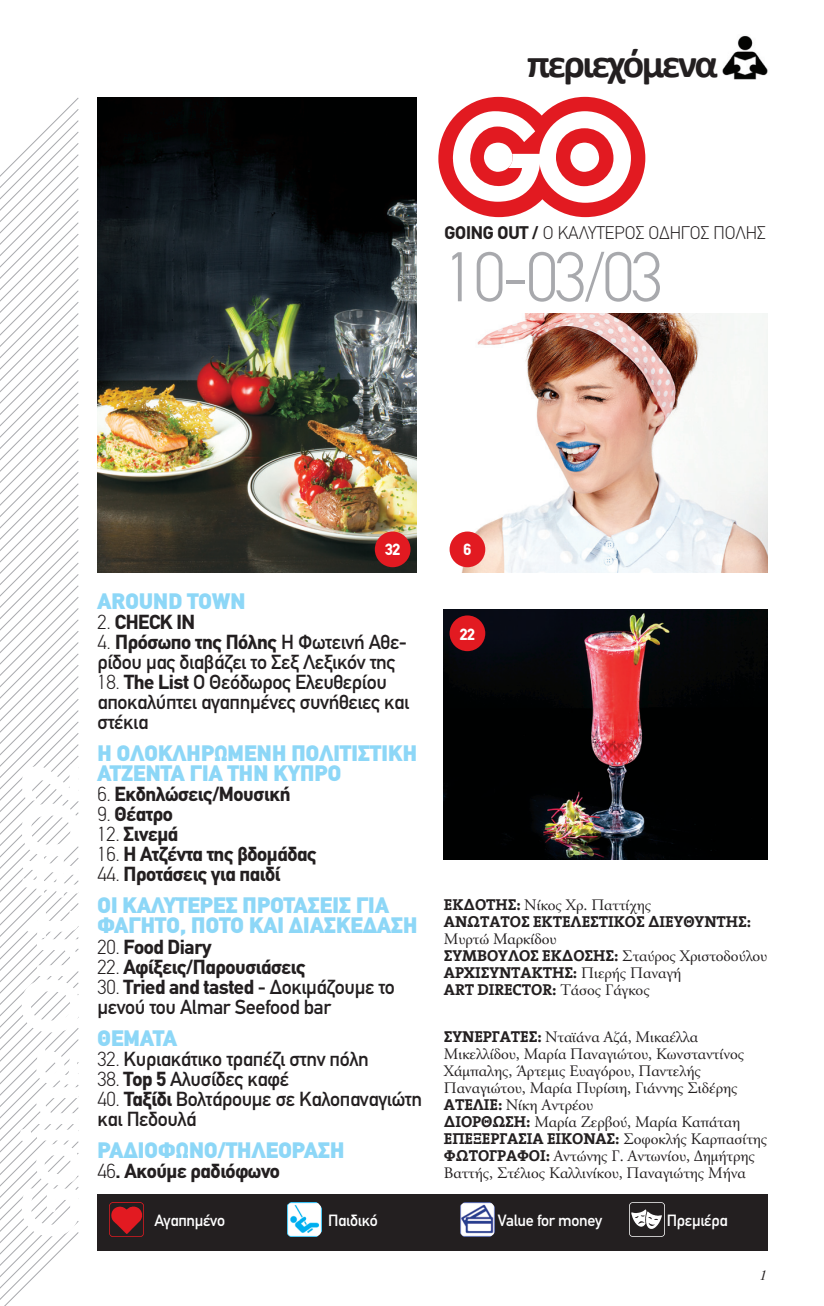
<style>
.page{position:relative;width:824px;height:1306px;background:#fff}
.page>*{position:absolute;margin:0;border:0;box-sizing:border-box;transform-origin:0 0}
.t1{font:700 88.6px "Calibri";letter-spacing:-.06em;color:#fff}
.t2{font:300 68.8px "CF Din";color:#a8a9ad}
.t3{font:700 40px "Calibri";letter-spacing:-.06em;color:#231f20}
.t4{font:900 22px/20px "CF Din";letter-spacing:.01em;color:#8dd7f7}
.t5{font:20px/20px "CF Din";letter-spacing:-.02em;color:#231f20}
.t6{font:700 20px "CF Din";letter-spacing:-.02em;color:#231f20}
.t7{font:300 18px "CF Din";letter-spacing:-.01em;color:#231f20}
.t8{font:16px/17px "CF Garamond";letter-spacing:-.005em;color:#231f20}
.t9{font:700 16px/17px "C Dr The Serif 03";letter-spacing:-.005em;color:#231f20}
.t10{font:16px "CF Din";letter-spacing:-.02em;color:#fff}
.t11{font:700 16px "CF Din";color:#fff}
.t12{font:14px "UB Baskerville Italic";color:#231f20}
.s1{font-weight:700}
.s2{font-weight:300}
.s3{font-family:"CF Garamond";font-weight:400}
.s4{font-family:"C Dr The Serif 03";font-weight:700}
</style>
<div class="page">
<svg style="left:0;top:98px;width:79px;height:1207px"></svg>
<img style="left:443px;top:609px;width:324px;height:250px">
<img style="left:97px;top:98px;width:319px;height:475px">
<img style="left:457px;top:313px;width:310px;height:260px">
<img style="left:722px;top:35px;width:46px;height:45px">
<div style="left:438px;top:97px;width:120px;height:120px;border:29px solid #e21a21;border-radius:45px"></div>
<div style="left:524px;top:97px;width:121px;height:120px;border:29px solid #e21a21;border-radius:45px"></div>
<svg style="left:452px;top:111px;width:178px;height:92px"></svg>
<div style="left:374px;top:531px;width:36px;height:36px;background:#e21a21;border-radius:50%"></div>
<div style="left:449px;top:531px;width:36px;height:36px;background:#e21a21;border-radius:50%"></div>
<div style="left:449px;top:615px;width:36px;height:36px;background:#e21a21;border-radius:50%"></div>
<div style="left:97px;top:1193px;width:670px;height:57px;background:#231f20"></div>
<img style="left:109px;top:1202px;width:34px;height:34px">
<img style="left:287px;top:1202px;width:34px;height:34px">
<img style="left:460px;top:1202px;width:34px;height:34px">
<img style="left:629px;top:1202px;width:35px;height:34px">
<p class="t3" style="left:527px;top:38px;width:192px">περιεχόμενα</p>
<p class="t7" style="left:444px;top:226px;width:323px"><span class="s1">GOING OUT /</span> Ο ΚΑΛΥΤΕΡΟΣ ΟΔΗΓΟΣ ΠΟΛΗΣ</p>
<p class="t2" style="left:444px;top:252px;width:220px">10-03/03</p>
<p class="t11" style="left:385px;top:543px;width:17px">32</p>
<p class="t11" style="left:463px;top:543px;width:9px">6</p>
<p class="t4" style="left:97px;top:593px;width:149px">AROUND TOWN</p>
<p class="t6" style="left:97px;top:615px;width:99px"><span class="s2">2.</span> CHECK IN</p>
<p class="t5" style="left:97px;top:634px;width:311px"><span class="s2">4.</span> <span class="s1">Πρόσωπο της Πόλης</span> Η Φωτεινή Αθε&shy;ρίδου μας διαβάζει το Σεξ Λεξικόν της</p>
<p class="t5" style="left:97px;top:674px;width:313px"><span class="s2">18.</span> <span class="s1">The List</span> O Θεόδωρος Ελευθερίου αποκαλύπτει αγαπημένες συνήθειες και στέκια</p>
<p class="t4" style="left:97px;top:745px;width:321px">Η ΟΛΟΚΛΗΡΩΜΕΝΗ ΠΟΛΙΤΙΣΤΙΚΗ<br>ΑΤΖΕΝΤΑ ΓΙΑ ΤΗΝ ΚΥΠΡΟ</p>
<p class="t6" style="left:97px;top:787px;width:194px"><span class="s2">6.</span> Εκδηλώσεις/Μουσική</p>
<p class="t6" style="left:97px;top:807px;width:77px"><span class="s2">9.</span> Θέατρο</p>
<p class="t6" style="left:97px;top:827px;width:82px"><span class="s2">12.</span> Σινεμά</p>
<p class="t6" style="left:97px;top:847px;width:221px"><span class="s2">16.</span> Η Ατζέντα της βδομάδας</p>
<p class="t6" style="left:97px;top:867px;width:184px"><span class="s2">44.</span> Προτάσεις για παιδί</p>
<p class="t4" style="left:97px;top:897px;width:321px">OΙ ΚΑΛΥΤΕΡΕΣ ΠΡΟΤΑΣΕΙΣ ΓΙΑ<br>ΦΑΓΗΤΟ, ΠΟΤΟ ΚΑΙ ΔΙΑΣΚΕΔΑΣΗ</p>
<p class="t6" style="left:97px;top:939px;width:116px"><span class="s2">20.</span> Food Diary</p>
<p class="t6" style="left:97px;top:959px;width:210px"><span class="s2">22.</span> Αφίξεις/Παρουσιάσεις</p>
<p class="t5" style="left:97px;top:978px;width:299px"><span class="s2">30.</span> <span class="s1">Tried and tasted</span> - Δοκιμάζουμε το μενού του Almar Seefood bar</p>
<p class="t4" style="left:97px;top:1029px;width:81px">ΘΕΜΑΤΑ</p>
<p class="t5" style="left:97px;top:1050px;width:273px"><span class="s2">32.</span> Κυριακάτικο τραπέζι στην πόλη</p>
<p class="t5" style="left:97px;top:1070px;width:193px"><span class="s2">38.</span> <span class="s1">Top 5</span> Αλυσίδες καφέ</p>
<p class="t5" style="left:97px;top:1090px;width:326px"><span class="s2">40.</span> <span class="s1">Ταξίδι</span> Βολτάρουμε σε Καλοπαναγιώτη και Πεδουλά</p>
<p class="t4" style="left:97px;top:1141px;width:248px">ΡΑΔΙΟΦΩΝΟ/ΤΗΛΕΟΡΑΣΗ</p>
<p class="t6" style="left:97px;top:1163px;width:184px"><span class="s2">46</span>. Ακούμε ραδιόφωνο</p>
<p class="t11" style="left:459px;top:628px;width:17px">22</p>
<p class="t1" style="left:-6px;top:1239px;width:480px;rotate:-90deg">Going Out #O2</p>
<p class="t9" style="left:443px;top:897px;width:325px">EΚ∆ΟΤΗΣ: <span class="s3">Νίκος Χρ. Παττίχης<br></span>ΑΝΩΤΑΤΟΣ ΕΚΤΕΛΕΣΤΙΚΟΣ ∆ΙΕΥΘΥΝΤΗΣ:<br><span class="s3">Μυρτώ Μαρκίδου<br></span>ΣΥΜΒΟΥΛΟΣ ΕΚ∆ΟΣΗΣ: <span class="s3">Σταύρος Χριστοδούλου<br></span>ΑΡΧΙΣΥΝΤΑΚΤΗΣ: <span class="s3">Πιερής Παναγή<br></span>ART DIRECTOR: <span class="s3">Τάσος Γάγκος</span></p>
<p class="t8" style="left:443px;top:1030px;width:325px"><span class="s4">ΣΥΝΕΡΓΑΤΕΣ:</span> Νταϊάνα Αζά, Μικαέλλα Μικελλίδου, Μαρία Παναγιώτου, Κωνσταντίνος Χάμπαλης, Άρτεμις Ευαγόρου, Παντελής Παναγιώτου, Μαρία Πυρίσιη, Γιάννης Σιδέρης <span class="s4">ΑΤΕΛΙΕ:</span> Νίκη Αντρέου<br><span class="s4">∆ΙΟΡΘΩΣΗ:</span> Μαρία Ζερβού, Μαρία Καπάταη <span class="s4">EΠΕΞΕΡΓΑΣΙΑ ΕΙΚΟΝΑΣ:</span> Σοφοκλής Καρπασίτης <span class="s4">ΦΩΤΟΓΡΑΦΟΙ:</span> Αντώνης Γ. Αντωνίου, Δημήτρης Βαττής, Στέλιος Καλλινίκου, Παναγιώτης Μήνα</p>
<p class="t10" style="left:154px;top:1213px;width:72px">Αγαπημένο</p>
<p class="t10" style="left:328px;top:1213px;width:51px">Παιδικό</p>
<p class="t10" style="left:497px;top:1213px;width:106px">Value for money</p>
<p class="t10" style="left:666px;top:1213px;width:62px">Πρεμιέρα</p>
<p class="t12" style="left:759px;top:1266px;width:9px">1</p>
</div>
